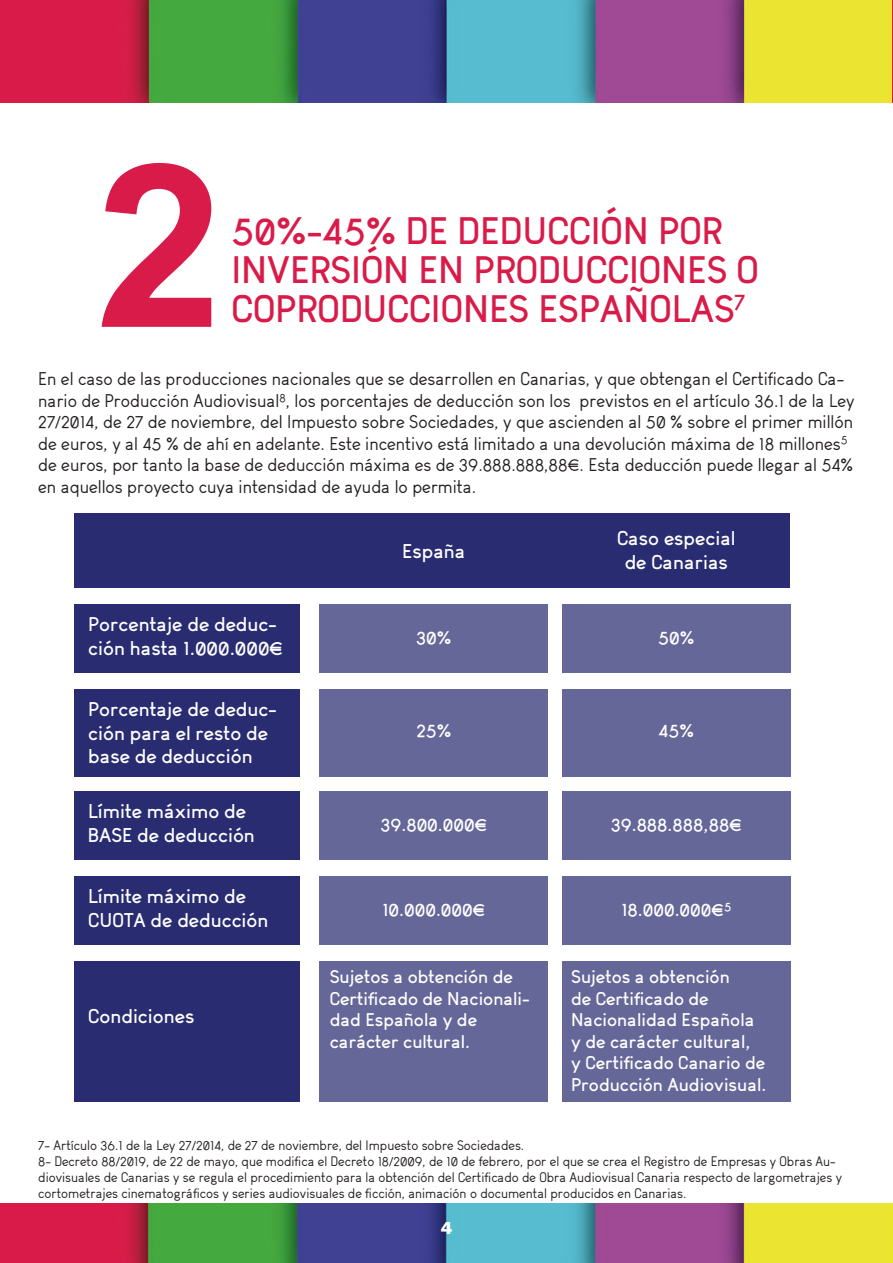
<style>
.page{position:relative;width:893px;height:1263px;background:#fff}
.page>*{position:absolute;margin:0;border:0;box-sizing:border-box;transform-origin:0 0}
.t1{font:700 228px "Arial";color:#d91b49}
.t2{font:700 37.5px/39px "Arvin";color:#d91b49}
.t3{font:700 22.5px "Arvin";color:#d91b49}
.t4{font:700 19.5px/23.4px "Arvin";color:#fff}
.t5{font:18px/21.6px "Arvin";color:#241f1f}
.t6{font:18px/21.6px "Daniel";color:#fff}
.t7{font:700 18px "Arvin";color:#fff}
.t8{font:800 18px "Work Sans";color:#fff}
.t9{font:13.5px/16.2px "Arvin";color:#241f1f}
.s1{font-family:"Arvin";font-weight:700}
</style>
<div class="page">
<img style="left:0;top:0;width:893px;height:103px">
<img style="left:0;top:1203px;width:893px;height:60px">
<div style="left:74px;top:513px;width:716px;height:75px;background:#292c71"></div>
<div style="left:320px;top:605px;width:228px;height:68px;background:#656799"></div>
<div style="left:320px;top:690px;width:228px;height:87px;background:#656799"></div>
<div style="left:320px;top:792px;width:228px;height:68px;background:#656799"></div>
<div style="left:320px;top:877px;width:228px;height:68px;background:#656799"></div>
<div style="left:320px;top:962px;width:228px;height:140px;background:#656799"></div>
<div style="left:562px;top:605px;width:228px;height:68px;background:#656799"></div>
<div style="left:562px;top:690px;width:228px;height:87px;background:#656799"></div>
<div style="left:562px;top:792px;width:228px;height:68px;background:#656799"></div>
<div style="left:562px;top:877px;width:228px;height:68px;background:#656799"></div>
<div style="left:562px;top:962px;width:228px;height:140px;background:#656799"></div>
<div style="left:74px;top:605px;width:226px;height:68px;background:#292c71"></div>
<div style="left:74px;top:690px;width:226px;height:87px;background:#292c71"></div>
<div style="left:74px;top:792px;width:226px;height:68px;background:#292c71"></div>
<div style="left:74px;top:877px;width:226px;height:68px;background:#292c71"></div>
<div style="left:74px;top:962px;width:226px;height:140px;background:#292c71"></div>
<h1 class="t1" style="left:96px;top:86px;width:128px">2</h1>
<h2 class="t2" style="left:231px;top:211px;width:529px">50%-45% DE DEDUCCIÓN POR<br>INVERSIÓN EN PRODUCCIONES O<br>COPRODUCCIONES ESPAÑOLAS</h2>
<p class="t3" style="left:735px;top:288px;width:12px">7</p>
<p class="t5" style="left:38px;top:368px;width:818px">En el caso de las producciones nacionales que se desarrollen en Canarias, y que obtengan el Certificado Ca&shy;nario de Producción Audiovisual<sup>8</sup>, los porcentajes de deducción son los previstos en el artículo 36.1 de la Ley 27/2014, de 27 de noviembre, del Impuesto sobre Sociedades, y que ascienden al 50 % sobre el primer millón de euros, y al 45 % de ahí en adelante. Este incentivo está limitado a una devolución máxima de 18 millones<sup>5 </sup>de euros, por tanto la base de deducción máxima es de 39.888.888,88€. Esta deducción puede llegar al 54% en aquellos proyecto cuya intensidad de ayuda lo permita.</p>
<p class="t4" style="left:88px;top:612px;width:196px">Porcentaje de deduc&shy;ción hasta 1.000.000€</p>
<p class="t4" style="left:88px;top:697px;width:190px">Porcentaje de deduc&shy;ción para el resto de base de deducción</p>
<p class="t4" style="left:88px;top:799px;width:168px">Límite máximo de<br>BASE de deducción</p>
<p class="t4" style="left:88px;top:884px;width:182px">Límite máximo de<br>CUOTA de deducción</p>
<p class="t4" style="left:88px;top:1004px;width:108px">Condiciones</p>
<p class="t4" style="left:402px;top:539px;width:65px">España</p>
<p class="t4" style="left:617px;top:526px;width:120px;text-align:center">Caso especial de Canarias</p>
<p class="t7" style="left:416px;top:626px;width:37px">30%</p>
<p class="t7" style="left:658px;top:626px;width:38px">50%</p>
<p class="t7" style="left:416px;top:720px;width:37px">25%</p>
<p class="t7" style="left:659px;top:720px;width:37px">45%</p>
<p class="t7" style="left:380px;top:813px;width:108px">39.800.000€</p>
<p class="t7" style="left:611px;top:813px;width:133px">39.888.888,88€</p>
<p class="t7" style="left:382px;top:898px;width:104px">10.000.000€</p>
<p class="t7" style="left:621px;top:898px;width:111px">18.000.000€<sup>5</sup></p>
<p class="t6" style="left:330px;top:965px;width:202px"><span class="s1">S</span>ujetos a obtención de<br>Certificado de Nacionali&shy;dad Española y de carácter cultural.</p>
<p class="t6" style="left:571px;top:965px;width:197px">Sujetos a obtención<br>de Certificado de<br>Nacionalidad Española y de carácter cultural,<br>y Certificado Canario de<br>Producción Audiovisual.</p>
<p class="t9" style="left:38px;top:1137px;width:805px">7- Artículo 36.1 de la Ley 27/2014, de 27 de noviembre, del Impuesto sobre Sociedades.<br>8- Decreto 88/2019, de 22 de mayo, que modifica el Decreto 18/2009, de 10 de febrero, por el que se crea el Registro de Empresas y Obras Au&shy;diovisuales de Canarias y se regula el procedimiento para la obtención del Certificado de Obra Audiovisual Canaria respecto de largometrajes y cortometrajes cinematográficos y series audiovisuales de ficción, animación o documental producidos en Canarias.</p>
<p class="t8" style="left:441px;top:1214px;width:13px">4</p>
</div>
